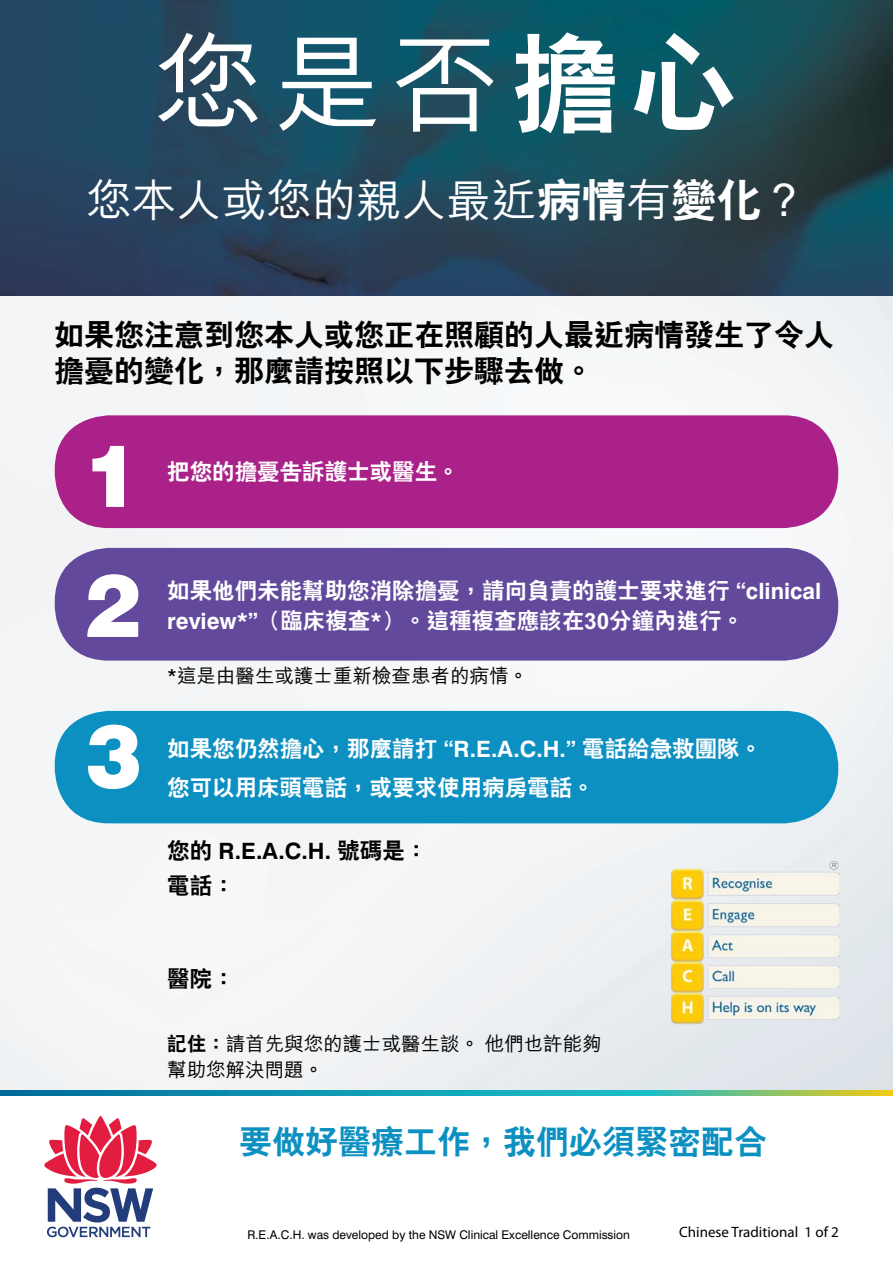
<style>
.page{position:relative;width:893px;height:1263px;background:#fff}
.page>*{position:absolute;margin:0;border:0;box-sizing:border-box;transform-origin:0 0}
.t1{font:500 108px "M Hei";color:#fff}
.t2{font:900 87px "Swiss 721 BT";color:#fff}
.t3{font:500 45px "M Hei";color:#fff}
.Intro1{font:800 33px "C Hei 2";color:#0c90c2}
.Intro1-2{font:800 30px/36px "C Hei 2";color:#000}
.Points{font:800 22.5px "C Hei 2";color:#fff}
.Points-2{font:700 22.5px "Swiss 721 BT";color:#000}
.Points-3{font:800 22.5px "C Hei 2";color:#000}
.Text{font:500 19.5px/25.5px "M Hei";color:#000}
.t4{font:15px "Myriad Pro";color:#000}
.t5{font:12px "Swiss 721 BT";color:#000}
.s1{font-family:"C Hei 2";font-weight:800}
.s2{font-family:"Swiss 721 BT";font-weight:700}
.s3{font-family:"Swiss 721 BT";font-weight:400}
</style>
<div class="page">
<img style="left:0;top:296px;width:893px;height:794px">
<img style="left:0;top:0;width:893px;height:296px">
<svg style="left:0;top:1090px;width:893px;height:5px;background:#30a29e"></svg>
<svg style="left:44px;top:1115px;width:113px;height:122px"></svg>
<div style="left:55px;top:415px;width:783px;height:113px;background:#aa218a;border-radius:54px"></div>
<div style="left:55px;top:548px;width:783px;height:113px;background:#62499c;border-radius:54px"></div>
<div style="left:55px;top:711px;width:783px;height:112px;background:#0c90c2;border-radius:54px"></div>
<img style="left:654px;top:851px;width:185px;height:179px">
<h1 class="t1" style="left:154px;top:27px;width:585px">您是否<span class="s1">擔心</span></h1>
<p class="t3" style="left:86px;top:177px;width:721px">您本人或您的親人最近<span class="s1">病情</span>有<span class="s1">變化</span>?</p>
<p class="Intro1-2" style="left:54px;top:319px;width:782px">如果您注意到您本人或您正在照顧的人最近病情發生了令人擔憂的變化，那麼請按照以下步驟去做。</p>
<p class="t2" style="left:84px;top:423px;width:59px">1</p>
<p class="Points" style="left:167px;top:459px;width:294px">把您的擔憂告訴護士或醫生。</p>
<p class="t2" style="left:85px;top:553px;width:59px">2</p>
<p class="Points" style="left:167px;top:578px;width:656px">如果他們未能幫助您消除擔憂，請向負責的護士要求進行 <span class="s2">“clinical</span></p>
<p class="Points" style="left:167px;top:608px;width:578px"><span class="s2">review*”</span>（臨床複查<span class="s2">*</span>）。這種複查應該在30分鐘內進行。</p>
<p class="t2" style="left:85px;top:703px;width:59px">3</p>
<p class="Text" style="left:167px;top:663px;width:362px"><span class="s3">*</span>這是由醫生或護士重新檢查患者的病情。</p>
<p class="Points" style="left:167px;top:737px;width:596px">如果您仍然擔心，那麼請打 <span class="s2">“R E. A. C. H. .”</span> 電話給急救團隊。</p>
<p class="Points" style="left:167px;top:776px;width:429px">您可以用床頭電話，或要求使用病房電話。</p>
<p class="Points-2" style="left:167px;top:837px;width:262px"><span class="s1">您的</span> R E. A. C. H. . <span class="s1">號碼是：</span></p>
<p class="Points-3" style="left:167px;top:874px;width:69px">電話：</p>
<p class="Points-3" style="left:167px;top:966px;width:69px">醫院：</p>
<p class="Text" style="left:167px;top:1032px;width:436px"><span class="s1">記住：</span>請首先與您的護士或醫生談。他們也許能夠幫助您解決問題。</p>
<p class="Intro1" style="left:239px;top:1124px;width:529px">要做好醫療工作，我們必須緊密配合</p>
<p class="t5" style="left:247px;top:1227px;width:384px">R E. A. C. H. . was developed by the NSW Clinical Excellence Commission</p>
<p class="t4" style="left:679px;top:1223px;width:161px">Chinese Traditional 1 of 2</p>
</div>
